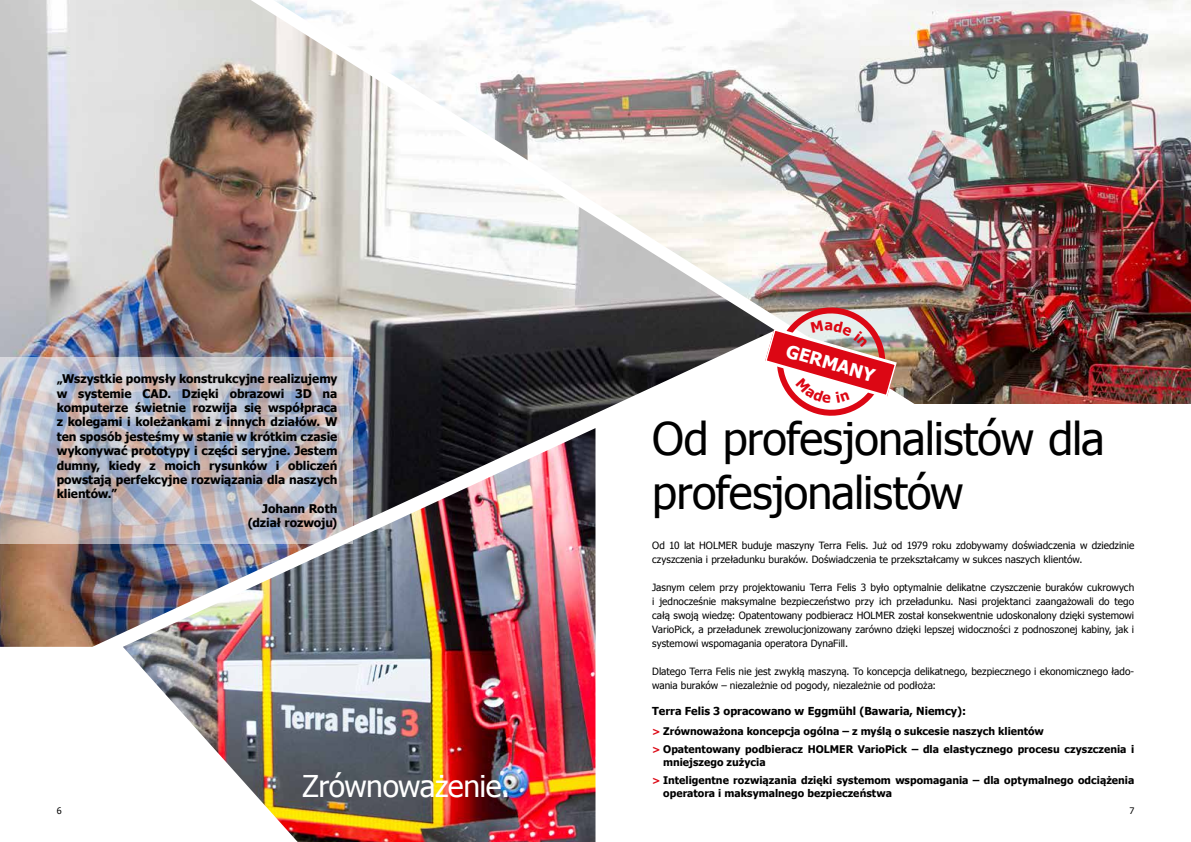
<style>
.page{position:relative;width:1191px;height:842px;background:#fff}
.page>*{position:absolute;margin:0;border:0;box-sizing:border-box;transform-origin:0 0}
.t1{font:45px/54px "Tahoma";letter-spacing:-.015em;color:#000}
.t2{font:30px "Tahoma";letter-spacing:-.02em;color:#fff}
.t3{font:700 17.9px "Tahoma";color:#fff}
.t4{font:700 12px "Tahoma";letter-spacing:-.005em;color:#000}
.t5{font:700 11px "Tahoma";color:#000}
.t6{font:700 10.5px/18px "Tahoma";color:#000}
.t7{font:10px/14px "Tahoma";color:#000}
.t8{font:9px "Tahoma";color:#000}
.s1{font-size:10px;color:#dc0714}
</style>
<div class="page">
<img style="left:775px;top:0;width:416px;height:404px">
<img style="left:0;top:0;width:775px;height:647px">
<img style="left:123px;top:428px;width:472px;height:414px">
<svg style="left:0;top:357px;width:353px;height:187px;background:#b9b8c2"></svg>
<svg style="left:761px;top:297px;width:139px;height:121px"></svg>
<p class="t4" style="left:57px;top:370px;width:282px">„Wszystkie pomysły konstrukcyjne realizujemy</p>
<p class="t4" style="left:57px;top:385px;width:282px">w systemie CAD. Dzięki obrazowi 3D na</p>
<p class="t4" style="left:57px;top:399px;width:282px">komputerze świetnie rozwija się współpraca</p>
<p class="t4" style="left:57px;top:413px;width:282px">z kolegami i koleżankami z innych działów. W</p>
<p class="t4" style="left:57px;top:428px;width:282px">ten sposób jesteśmy w stanie w krótkim czasie</p>
<p class="t4" style="left:57px;top:442px;width:282px">wykonywać prototypy i części seryjne. Jestem</p>
<p class="t4" style="left:57px;top:457px;width:282px">dumny, kiedy z moich rysunków i obliczeń</p>
<p class="t4" style="left:57px;top:471px;width:282px">powstają perfekcyjne rozwiązania dla naszych</p>
<p class="t4" style="left:57px;top:485px;width:62px">klientów.”</p>
<p class="t4" style="left:262px;top:500px;width:77px">Johann Roth</p>
<p class="t4" style="left:248px;top:514px;width:91px">(dział rozwoju)</p>
<h2 class="t2" style="left:302px;top:765px;width:209px">Zrównoważenie.</h2>
<h3 class="t3" style="left:790px;top:338px;width:93px;rotate:16deg">GERMANY</h3>
<h1 class="t1" style="left:652px;top:410px;width:454px">Od profesjonalistów dla profesjonalistów</h1>
<p class="t7" style="left:652px;top:538px;width:483px">Od 10 lat HOLMER buduje maszyny Terra Felis. Już od 1979 roku zdobywamy doświadczenia w dziedzinie czyszczenia i przeładunku buraków. Doświadczenia te przekształcamy w sukces naszych klientów.</p>
<p class="t7" style="left:652px;top:580px;width:483px;text-align:justify">Jasnym celem przy projektowaniu Terra Felis 3 było optymalnie delikatne czyszczenie buraków cukrowych i jednocześnie maksymalne bezpieczeństwo przy ich przeładunku. Nasi projektanci zaangażowali do tego całą swoją wiedzę: Opatentowany podbieracz HOLMER został konsekwentnie udoskonalony dzięki systemowi VarioPick, a przeładunek zrewolucjonizowany zarówno dzięki lepszej widoczności z podnoszonej kabiny, jak i systemowi wspomagania operatora DynaFill.</p>
<p class="t7" style="left:652px;top:664px;width:483px">Dlatego Terra Felis nie jest zwykłą maszyną. To koncepcja delikatnego, bezpiecznego i ekonomicznego łado&shy;wania buraków – niezależnie od pogody, niezależnie od podłoża:</p>
<p class="t5" style="left:652px;top:704px;width:315px">Terra Felis 3 opracowano w Eggmühl (Bawaria, Niemcy):</p>
<p class="t6" style="left:652px;top:722px;width:483px"><span class="s1">&gt;</span> Zrównoważona koncepcja ogólna – z myślą o sukcesie naszych klientów<br><span class="s1">&gt;</span> Opatentowany podbieracz HOLMER VarioPick – dla elastycznego procesu czyszczenia i</p>
<p class="t6" style="left:652px;top:752px;width:483px;text-indent:11px">mniejszego zużycia<br><span class="s1">&gt;</span> Inteligentne rozwiązania dzięki systemom wspomagania – dla optymalnego odciążenia</p>
<p class="t6" style="left:663px;top:783px;width:230px">operatora i maksymalnego bezpieczeństwa</p>
<p class="t8" style="left:57px;top:804px;width:6px">6</p>
<p class="t8" style="left:1129px;top:804px;width:6px">7</p>
</div>
